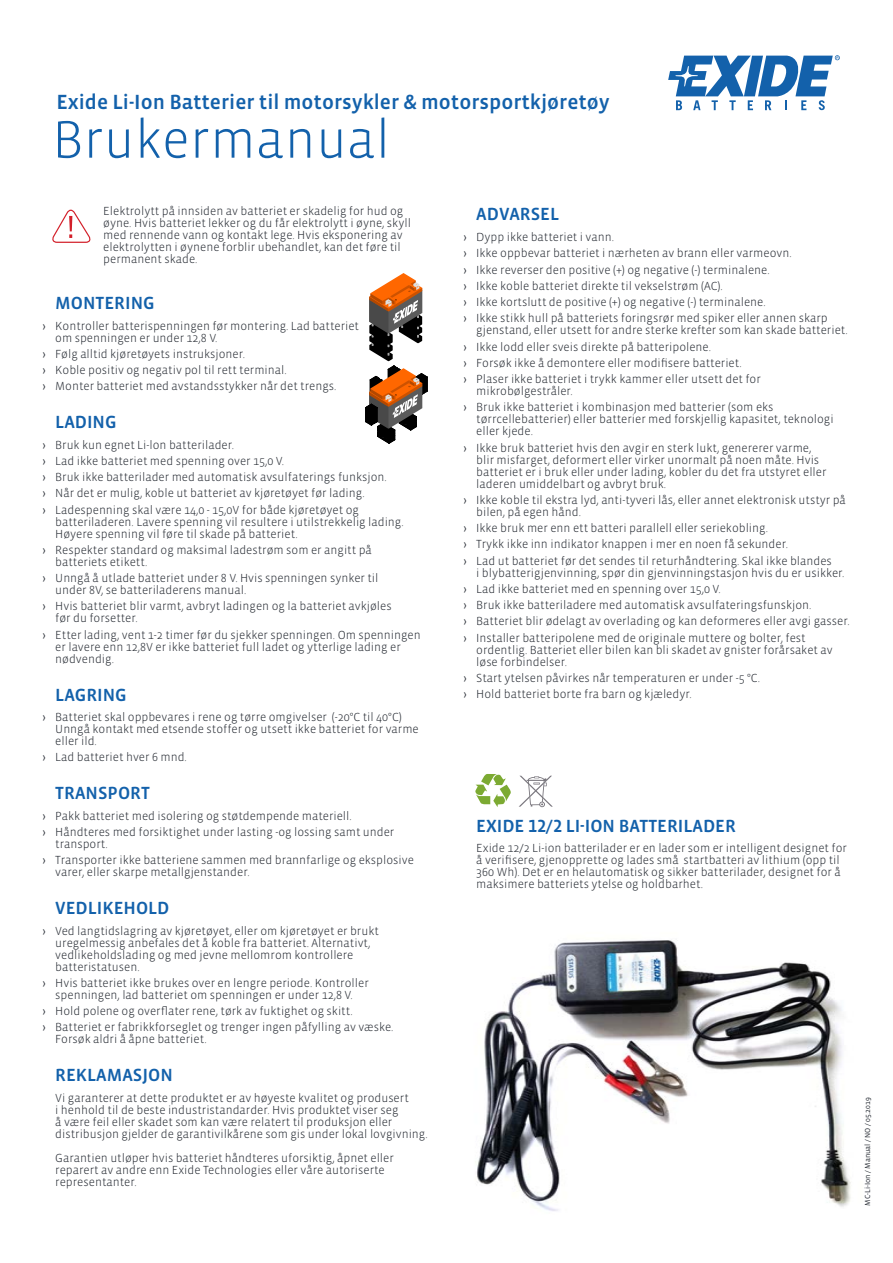
<style>
.page{position:relative;width:893px;height:1263px;background:#fff}
.page>*{position:absolute;margin:0;border:0;box-sizing:border-box;transform-origin:0 0}
.Exide_heading_3{font:300 54px "Vista Sans OT";color:#1361ab}
.Exide_heading_3-2{font:500 21px "Vista Sans OT";color:#1361ab}
.Exide_heading_3-3{font:500 18px "Vista Sans OT";color:#1361ab}
.t1{font:300 12px/12px "Vista Sans OT";color:#232830}
.t2{font:7.5px "Vista Sans OT";color:#232830}
.s1{font-family:"Arial Narrow";font-weight:400}
</style>
<div class="page">
<img style="left:476px;top:940px;width:375px;height:271px">
<svg style="left:668px;top:55px;width:172px;height:55px"></svg>
<svg style="left:366px;top:273px;width:62px;height:170px"></svg>
<svg style="left:52px;top:210px;width:39px;height:33px"></svg>
<svg style="left:519px;top:776px;width:34px;height:31px"></svg>
<svg style="left:475px;top:774px;width:36px;height:33px"></svg>
<p class="Exide_heading_3-2" style="left:56px;top:92px;width:555px">Exide Li-Ion Batterier til motorsykler &amp; motorsportkjøretøy</p>
<p class="Exide_heading_3" style="left:52px;top:112px;width:340px">Brukermanual</p>
<p class="t1" style="left:103px;top:206px;width:309px">Elektrolytt på innsiden av batteriet er skadelig for hud og øyne. Hvis batteriet lekker og du får elektrolytt i øyne, skyll med rennende vann og kontakt lege. Hvis eksponering av elektrolytten i øynene forblir ubehandlet, kan det føre til permanent skade.</p>
<p class="Exide_heading_3-3" style="left:55px;top:294px;width:101px">MONTERING</p>
<p class="t1" style="left:55px;top:320px;width:305px;text-indent:-13px"><span class="s1">›</span> Kontroller batterispenningen før montering. Lad batteriet om spenningen er under 12,8 V.</p>
<p class="t1" style="left:43px;top:348px;width:204px"><span class="s1">›</span> Følg alltid kjøretøyets instruksjoner.</p>
<p class="t1" style="left:43px;top:364px;width:246px"><span class="s1">›</span> Koble positiv og negativ pol til rett terminal.</p>
<p class="t1" style="left:43px;top:380px;width:296px"><span class="s1">›</span> Monter batteriet med avstandsstykker når det trengs.</p>
<p class="Exide_heading_3-3" style="left:55px;top:413px;width:63px">LADING</p>
<p class="t1" style="left:43px;top:439px;width:193px"><span class="s1">›</span> Bruk kun egnet Li-lon batterilader.</p>
<p class="t1" style="left:43px;top:455px;width:243px"><span class="s1">›</span> Lad ikke batteriet med spenning over 15,0 V.</p>
<p class="t1" style="left:43px;top:471px;width:346px"><span class="s1">›</span> Bruk ikke batterilader med automatisk avsulfaterings funksjon.</p>
<p class="t1" style="left:43px;top:488px;width:324px"><span class="s1">›</span> Når det er mulig, koble ut batteriet av kjøretøyet før lading.</p>
<p class="t1" style="left:55px;top:504px;width:350px;text-indent:-13px"><span class="s1">›</span> Ladespenning skal være 14,0 - 15,0V for både kjøretøyet og batteriladeren. Lavere spenning vil resultere i utilstrekkelig lading.<br>Høyere spenning vil føre til skade på batteriet.</p>
<p class="t1" style="left:55px;top:544px;width:318px;text-indent:-13px"><span class="s1">›</span> Respekter standard og maksimal ladestrøm som er angitt på batteriets etikett.</p>
<p class="t1" style="left:55px;top:572px;width:325px;text-indent:-13px"><span class="s1">›</span> Unngå å utlade batteriet under 8 V. Hvis spenningen synker til under 8V, se batteriladerens manual.</p>
<p class="t1" style="left:55px;top:601px;width:338px;text-indent:-13px"><span class="s1">›</span> Hvis batteriet blir varmt, avbryt ladingen og la batteriet avkjøles før du forsetter.</p>
<p class="t1" style="left:55px;top:629px;width:367px;text-indent:-13px"><span class="s1">›</span> Etter lading, vent 1-2 timer før du sjekker spenningen. Om spenningen er lavere enn 12,8V er ikke batteriet full ladet og ytterlige lading er nødvendig.</p>
<p class="Exide_heading_3-3" style="left:55px;top:685px;width:73px">LAGRING</p>
<p class="t1" style="left:55px;top:711px;width:365px;text-indent:-13px"><span class="s1">›</span> Batteriet skal oppbevares i rene og tørre omgivelser (-20°C til 40°C)<br>Unngå kontakt med etsende stoffer og utsett ikke batteriet for varme eller ild.</p>
<p class="t1" style="left:43px;top:751px;width:146px"><span class="s1">›</span> Lad batteriet hver 6 mnd.</p>
<p class="Exide_heading_3-3" style="left:55px;top:784px;width:96px">TRANSPORT</p>
<p class="t1" style="left:43px;top:810px;width:311px"><span class="s1">›</span> Pakk batteriet med isolering og støtdempende materiell.</p>
<p class="t1" style="left:55px;top:826px;width:341px;text-indent:-13px"><span class="s1">›</span> Håndteres med forsiktighet under lasting -og lossing samt under transport.</p>
<p class="t1" style="left:55px;top:854px;width:360px;text-indent:-13px"><span class="s1">›</span> Transporter ikke batteriene sammen med brannfarlige og eksplosive varer, eller skarpe metallgjenstander.</p>
<p class="Exide_heading_3-3" style="left:55px;top:899px;width:116px">VEDLIKEHOLD</p>
<p class="t1" style="left:55px;top:925px;width:325px;text-indent:-13px"><span class="s1">›</span> Ved langtidslagring av kjøretøyet, eller om kjøretøyet er brukt uregelmessig anbefales det å koble fra batteriet. Alternativt, vedlikeholdslading og med jevne mellomrom kontrollere batteristatusen.</p>
<p class="t1" style="left:43px;top:977px;width:328px;text-align:center"><span class="s1">›</span> Hvis batteriet ikke brukes over en lengre periode. Kontroller spenningen, lad batteriet om spenningen er under 12,8 V.</p>
<p class="t1" style="left:43px;top:1005px;width:312px"><span class="s1">›</span> Hold polene og overflater rene, tørk av fuktighet og skitt.</p>
<p class="t1" style="left:55px;top:1021px;width:340px;text-indent:-13px"><span class="s1">›</span> Batteriet er fabrikkforseglet og trenger ingen påfylling av væske.<br>Forsøk aldri å åpne batteriet.</p>
<p class="Exide_heading_3-3" style="left:55px;top:1066px;width:119px">REKLAMASJON</p>
<p class="t1" style="left:55px;top:1092px;width:374px">Vi garanterer at dette produktet er av høyeste kvalitet og produsert<br>i henhold til de beste industristandarder. Hvis produktet viser seg<br>å være feil eller skadet som kan være relatert til produksjon eller distribusjon gjelder de garantivilkårene som gis under lokal lovgivning.</p>
<p class="t1" style="left:55px;top:1152px;width:340px">Garantien utløper hvis batteriet håndteres uforsiktig, åpnet eller reparert av andre enn Exide Technologies eller våre autoriserte representanter.</p>
<p class="Exide_heading_3-3" style="left:476px;top:205px;width:84px">ADVARSEL</p>
<p class="t1" style="left:463px;top:231px;width:152px"><span class="s1">›</span> Dypp ikke batteriet i vann.</p>
<p class="t1" style="left:463px;top:247px;width:330px"><span class="s1">›</span> Ikke oppbevar batteriet i nærheten av brann eller varmeovn.</p>
<p class="t1" style="left:463px;top:264px;width:308px"><span class="s1">›</span> Ikke reverser den positive (+) og negative (-) terminalene.</p>
<p class="t1" style="left:463px;top:280px;width:261px"><span class="s1">›</span> Ikke koble batteriet direkte til vekselstrøm (AC).</p>
<p class="t1" style="left:463px;top:296px;width:304px"><span class="s1">›</span> Ikke kortslutt de positive (+) og negative (-) terminalene.</p>
<p class="t1" style="left:476px;top:312px;width:373px;text-indent:-13px"><span class="s1">›</span> Ikke stikk hull på batteriets foringsrør med spiker eller annen skarp gjenstand, eller utsett for andre sterke krefter som kan skade batteriet.</p>
<p class="t1" style="left:463px;top:341px;width:249px"><span class="s1">›</span> Ikke lodd eller sveis direkte på batteripolene.</p>
<p class="t1" style="left:463px;top:357px;width:280px"><span class="s1">›</span> Forsøk ikke å demontere eller modifisere batteriet.</p>
<p class="t1" style="left:476px;top:373px;width:286px;text-indent:-13px"><span class="s1">›</span> Plaser ikke batteriet i trykk kammer eller utsett det for mikrobølgestråler.</p>
<p class="t1" style="left:476px;top:401px;width:359px;text-indent:-13px"><span class="s1">›</span> Bruk ikke batteriet i kombinasjon med batterier (som eks tørrcellebatterier) eller batterier med forskjellig kapasitet, teknologi eller kjede.</p>
<p class="t1" style="left:476px;top:442px;width:352px;text-indent:-13px"><span class="s1">›</span> Ikke bruk batteriet hvis den avgir en sterk lukt, genererer varme, blir misfarget, deformert eller virker unormalt på noen måte. Hvis batteriet er i bruk eller under lading, kobler du det fra utstyret eller laderen umiddelbart og avbryt bruk.</p>
<p class="t1" style="left:476px;top:494px;width:371px;text-indent:-13px"><span class="s1">›</span> Ikke koble til ekstra lyd, anti-tyveri lås, eller annet elektronisk utstyr på bilen, på egen hånd.</p>
<p class="t1" style="left:463px;top:522px;width:306px"><span class="s1">›</span> Ikke bruk mer enn ett batteri parallell eller seriekobling.</p>
<p class="t1" style="left:463px;top:538px;width:326px"><span class="s1">›</span> Trykk ikke inn indikator knappen i mer en noen få sekunder.</p>
<p class="t1" style="left:476px;top:555px;width:370px;text-indent:-13px"><span class="s1">›</span> Lad ut batteriet før det sendes til returhåndtering. Skal ikke blandes<br>i blybatterigjenvinning, spør din gjenvinningstasjon hvis du er usikker.</p>
<p class="t1" style="left:463px;top:583px;width:259px"><span class="s1">›</span> Lad ikke batteriet med en spenning over 15,0 V.</p>
<p class="t1" style="left:463px;top:599px;width:350px"><span class="s1">›</span> Bruk ikke batteriladere med automatisk avsulfateringsfunskjon.</p>
<p class="t1" style="left:463px;top:615px;width:388px"><span class="s1">›</span> Batteriet blir ødelagt av overlading og kan deformeres eller avgi gasser.</p>
<p class="t1" style="left:476px;top:632px;width:358px;text-indent:-13px"><span class="s1">›</span> Installer batteripolene med de originale muttere og bolter, fest ordentlig. Batteriet eller bilen kan bli skadet av gnister forårsaket av løse forbindelser.</p>
<p class="t1" style="left:463px;top:672px;width:298px"><span class="s1">›</span> Start ytelsen påvirkes når temperaturen er under -5 °C.</p>
<p class="t1" style="left:463px;top:688px;width:230px"><span class="s1">›</span> Hold batteriet borte fra barn og kjæledyr.</p>
<p class="Exide_heading_3-3" style="left:476px;top:817px;width:261px">EXIDE 12/2 LI-ION BATTERILADER</p>
<p class="t1" style="left:476px;top:843px;width:372px">Exide 12/2 Li-ion batterilader er en lader som er intelligent designet for å verifisere, gjenopprette og lades små startbatteri av lithium (opp til 360 Wh). Det er en helautomatisk og sikker batterilader, designet for å maksimere batteriets ytelse og holdbarhet.</p>
<p class="t2" style="left:864px;top:1205px;width:109px;rotate:-90deg">MC-Li-Ion / Manual / NO / 05.2019</p>
</div>
